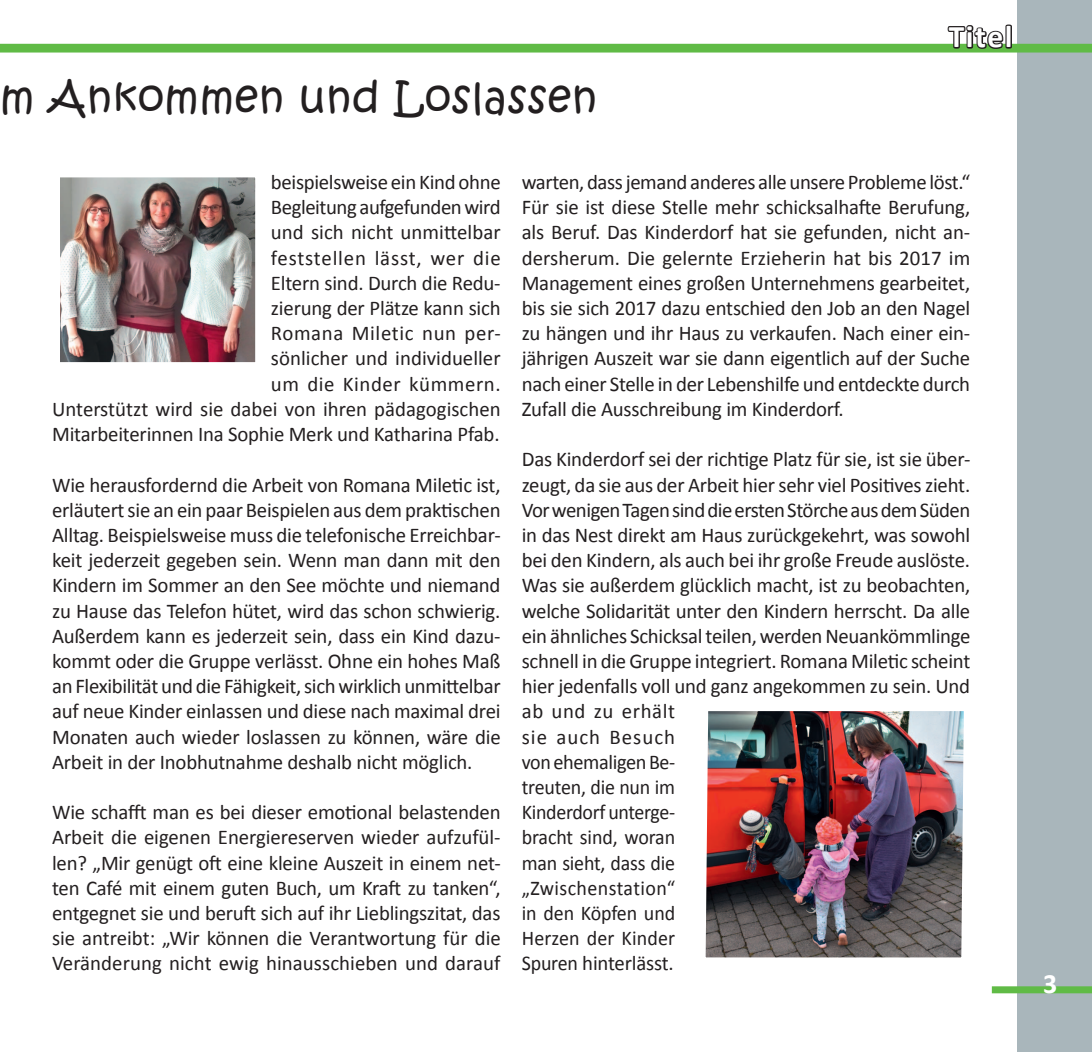
<style>
.page{position:relative;width:1092px;height:1052px;background:#fff}
.page>*{position:absolute;margin:0;border:0;box-sizing:border-box;transform-origin:0 0}
.t1{font:42px "Kristen ITC";letter-spacing:.02em;color:#231f20}
.t2{font:700 31.5px "Calibri";color:#fff}
.t3{font:700 28px "Calibri";color:#fff}
.t4{font:21px/25.2px "Calibri";letter-spacing:-.01em;color:#231f20;text-align:justify}
</style>
<div class="page">
<div style="left:1017px;top:0;width:74px;height:1052px;background:#a9b6bb"></div>
<svg style="left:991px;top:986px;width:100px;height:7px"></svg>
<img style="left:61px;top:179px;width:193px;height:182px">
<img style="left:705px;top:711px;width:259px;height:247px">
<svg style="left:0;top:24px;width:1091px;height:29px"></svg>
<h1 class="t1" style="left:0;top:69px;width:598px">m Ankommen und Loslassen</h1>
<h2 class="t2" style="left:948px;top:17px;width:65px">Titel</h2>
<p class="t4" style="left:52px;top:169px;width:450px;text-align:right">beispielsweise ein Kind ohne<br>Begleitung aufgefunden wird<br>und sich nicht unmittelbar<br>feststellen lässt, wer die<br>Eltern sind. Durch die Redu-<br>zierung der Plätze kann sich<br>Romana Miletic nun per-<br>sönlicher und individueller<br>um die Kinder kümmern.<br>Unterstützt wird sie dabei von ihren pädagogischen<br>Mitarbeiterinnen Ina Sophie Merk und Katharina Pfab.</p>
<p class="t4" style="left:52px;top:472px;width:450px">Wie herausfordernd die Arbeit von Romana Miletic ist, erläutert sie an ein paar Beispielen aus dem praktischen Alltag. Beispielsweise muss die telefonische Erreichbar&shy;keit jederzeit gegeben sein. Wenn man dann mit den Kindern im Sommer an den See möchte und niemand zu Hause das Telefon hütet, wird das schon schwierig.<br>Außerdem kann es jederzeit sein, dass ein Kind dazu&shy;kommt oder die Gruppe verlässt. Ohne ein hohes Maß an Flexibilität und die Fähigkeit, sich wirklich unmittelbar auf neue Kinder einlassen und diese nach maximal drei Monaten auch wieder loslassen zu können, wäre die Arbeit in der Inobhutnahme deshalb nicht möglich.</p>
<p class="t4" style="left:52px;top:799px;width:450px">Wie schafft man es bei dieser emotional belastenden Arbeit die eigenen Energiereserven wieder aufzufül&shy;len? „Mir genügt oft eine kleine Auszeit in einem net&shy;ten Café mit einem guten Buch, um Kraft zu tanken“, entgegnet sie und beruft sich auf ihr Lieblingszitat, das sie antreibt: „Wir können die Verantwortung für die Veränderung nicht ewig hinausschieben und darauf</p>
<p class="t4" style="left:521px;top:169px;width:450px">warten, dass jemand anderes alle unsere Probleme löst.“ Für sie ist diese Stelle mehr schicksalhafte Berufung, als Beruf. Das Kinderdorf hat sie gefunden, nicht an&shy;dersherum. Die gelernte Erzieherin hat bis 2017 im Management eines großen Unternehmens gearbeitet, bis sie sich 2017 dazu entschied den Job an den Nagel zu hängen und ihr Haus zu verkaufen. Nach einer ein&shy;jährigen Auszeit war sie dann eigentlich auf der Suche nach einer Stelle in der Lebenshilfe und entdeckte durch Zufall die Ausschreibung im Kinderdorf.</p>
<p class="t4" style="left:521px;top:447px;width:450px;text-align:left">Das Kinderdorf sei der richtige Platz für sie, ist sie über&shy;zeugt, da sie aus der Arbeit hier sehr viel Positives zieht.<br>Vor wenigen Tagen sind die ersten Störche aus dem Süden in das Nest direkt am Haus zurückgekehrt, was sowohl bei den Kindern, als auch bei ihr große Freude auslöste.<br>Was sie außerdem glücklich macht, ist zu beobachten, welche Solidarität unter den Kindern herrscht. Da alle ein ähnliches Schicksal teilen, werden Neuankömmlinge schnell in die Gruppe integriert. Romana Miletic scheint hier jedenfalls voll und ganz angekommen zu sein. Und ab und zu erhält<br>sie auch Besuch<br>von ehemaligen Be-<br>treuten, die nun im<br>Kinderdorf unterge-<br>bracht sind, woran<br>man sieht, dass die<br>„Zwischenstation“<br>in den Köpfen und<br>Herzen der Kinder<br>Spuren hinterlässt.</p>
<h3 class="t3" style="left:1042px;top:965px;width:16px">3</h3>
</div>
